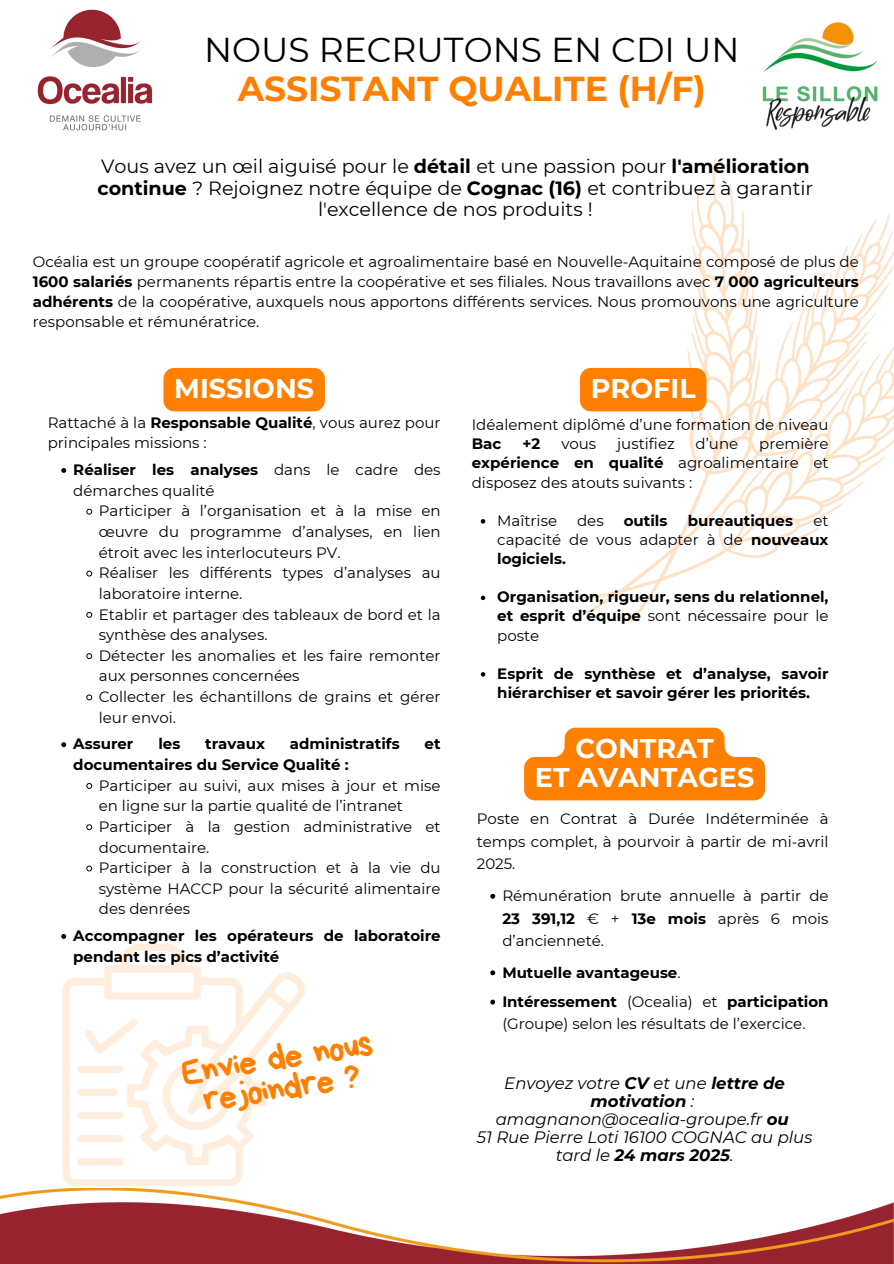
<style>
.page{position:relative;width:894px;height:1264px;background:#fff}
.page>*{position:absolute;margin:0;border:0;box-sizing:border-box;transform-origin:0 0}
.t1{font:35.7px/30.5px "Bryndan Write";color:#ff7f00;text-align:center}
.t2{font:700 34.5px/39.3px "Montserrat";color:#ff7f00;text-align:center}
.t3{font:700 27px/29.2px "Montserrat";color:#fff;text-align:center}
.t4{font:19.05px/21.3px "Montserrat";color:#000;text-align:center}
.t5{font:italic 16.5px/18px "Montserrat";color:#000;text-align:center}
.t6{font:italic 700 16.5px/18px "Montserrat";color:#000;text-align:center}
.t7{font:15px/20.7px "Montserrat";color:#000}
.t8{font:700 15px/19.2px "Montserrat";color:#000}
.s1{font-weight:400;color:#000}
.s2{font-weight:700}
.s3{font-weight:400}
</style>
<div class="page">
<img style="left:37px;top:9px;width:116px;height:122px">
<svg style="left:61px;top:468px;width:5px;height:5px"></svg>
<svg style="left:86px;top:509px;width:6px;height:5px"></svg>
<svg style="left:86px;top:570px;width:6px;height:6px"></svg>
<svg style="left:86px;top:612px;width:6px;height:5px"></svg>
<svg style="left:86px;top:653px;width:6px;height:6px"></svg>
<svg style="left:86px;top:694px;width:6px;height:6px"></svg>
<svg style="left:61px;top:742px;width:5px;height:5px"></svg>
<svg style="left:86px;top:783px;width:6px;height:5px"></svg>
<svg style="left:86px;top:824px;width:6px;height:6px"></svg>
<svg style="left:86px;top:865px;width:6px;height:6px"></svg>
<svg style="left:61px;top:934px;width:5px;height:4px"></svg>
<img style="left:0;top:1188px;width:892px;height:75px">
<svg style="left:576px;top:157px;width:317px;height:466px"></svg>
<svg style="left:873px;top:310px;width:5px;height:5px"></svg>
<svg style="left:62px;top:943px;width:243px;height:243px"></svg>
<svg style="left:84px;top:1018px;width:54px;height:35px"></svg>
<div style="left:77px;top:1065px;width:47px;height:7px;background:#ffeede;border-radius:4px"></div>
<div style="left:77px;top:1088px;width:40px;height:8px;background:#ffeede;border-radius:4px"></div>
<div style="left:77px;top:1111px;width:47px;height:8px;background:#ffeede;border-radius:4px"></div>
<div style="left:77px;top:1134px;width:47px;height:8px;background:#ffeede;border-radius:4px"></div>
<div style="left:77px;top:1158px;width:47px;height:7px;background:#ffeede;border-radius:4px"></div>
<div style="left:163px;top:368px;width:162px;height:43px;background:#ff7f00;border-radius:11px"></div>
<svg style="left:480px;top:519px;width:5px;height:4px"></svg>
<svg style="left:480px;top:595px;width:5px;height:5px"></svg>
<svg style="left:480px;top:672px;width:5px;height:4px"></svg>
<div style="left:580px;top:368px;width:126px;height:43px;background:#ff7f00;border-radius:11px"></div>
<svg style="left:490px;top:893px;width:5px;height:5px"></svg>
<svg style="left:490px;top:970px;width:5px;height:5px"></svg>
<svg style="left:490px;top:999px;width:5px;height:5px"></svg>
<svg style="left:524px;top:727px;width:240px;height:73px;background:#ff9226"></svg>
<img style="left:762px;top:22px;width:116px;height:108px">
<p class="t2" style="left:204px;top:30px;width:536px"><span class="s1">NOUS RECRUTONS EN CDI UN<br></span>ASSISTANT QUALITE (H/F)</p>
<p class="t4" style="left:97px;top:156px;width:717px">Vous avez un œil aiguisé pour le <span class="s2">détail</span> et une passion pour <span class="s2">l'amélioration continue</span> ? Rejoignez notre équipe de <span class="s2">Cognac (16)</span> et contribuez à garantir l'excellence de nos produits !</p>
<p class="t7" style="left:33px;top:251px;width:827px;line-height:20.2px;text-align:justify">Océalia est un groupe coopératif agricole et agroalimentaire basé en Nouvelle-Aquitaine composé de plus de <span class="s2">1600 salariés</span> permanents répartis entre la coopérative et ses filiales. Nous travaillons avec <span class="s2">7 000 agriculteurs adhérents</span> de la coopérative, auxquels nous apportons différents services. Nous promouvons une agriculture responsable et rémunératrice.</p>
<p class="t3" style="left:174px;top:374px;width:141px">MISSIONS</p>
<p class="t7" style="left:48px;top:412px;width:394px">Rattaché à la <span class="s2">Responsable Qualité</span>, vous aurez pour principales missions :</p>
<p class="t7" style="left:73px;top:459px;width:369px"><span class="s2">Réaliser les analyses</span> dans le cadre des démarches qualité</p>
<h1 class="t7" style="left:99px;top:500px;width:343px;text-align:justify">Participer à l’organisation et à la mise en œuvre du programme d’analyses, en lien étroit avec les interlocuteurs PV.</h1>
<h4 class="t7" style="left:99px;top:562px;width:343px">Réaliser les différents types d’analyses au laboratoire interne.</h4>
<p class="t7" style="left:99px;top:604px;width:343px">Etablir et partager des tableaux de bord et la synthèse des analyses.</p>
<p class="t7" style="left:99px;top:645px;width:343px">Détecter les anomalies et les faire remonter aux personnes concernées</p>
<h3 class="t7" style="left:99px;top:686px;width:343px">Collecter les échantillons de grains et gérer leur envoi.</h3>
<h3 class="t8" style="left:73px;top:734px;width:62px">Assurer</h3>
<h3 class="t8" style="left:158px;top:734px;width:23px">les</h3>
<h3 class="t8" style="left:205px;top:734px;width:61px">travaux</h3>
<h3 class="t8" style="left:290px;top:734px;width:111px">administratifs</h3>
<h3 class="t8" style="left:424px;top:734px;width:17px">et</h3>
<h3 class="t8" style="left:73px;top:755px;width:277px">documentaires du Service Qualité :</h3>
<p class="t7" style="left:99px;top:775px;width:343px">Participer au suivi, aux mises à jour et mise en ligne sur la partie qualité de l’intranet</p>
<p class="t7" style="left:99px;top:816px;width:343px">Participer à la gestion administrative et documentaire.</p>
<p class="t7" style="left:99px;top:857px;width:343px;text-align:justify">Participer à la construction et à la vie du système HACCP pour la sécurité alimentaire des denrées</p>
<p class="t8" style="left:73px;top:925px;width:369px;line-height:20.7px">Accompagner les opérateurs de laboratoire pendant les pics d’activité</p>
<p class="t1" style="left:179px;top:1058px;width:195px;rotate:-9deg">Envie de nous rejoindre ?</p>
<p class="t3" style="left:590px;top:374px;width:106px">PROFIL</p>
<p class="t7" style="left:471px;top:415px;width:358px;line-height:19.2px">Idéalement diplômé d’une formation de niveau<br><span class="s2">Bac</span></p>
<p class="t8" style="left:522px;top:434px;width:19px">+2</p>
<p class="t7" style="left:561px;top:433px;width:36px">vous</p>
<p class="t7" style="left:617px;top:433px;width:59px">justifiez</p>
<p class="t7" style="left:695px;top:433px;width:44px">d’une</p>
<p class="t7" style="left:471px;top:434px;width:358px;line-height:19.2px;text-align:justify;text-indent:287px">première <span class="s2">expérience en qualité</span> agroalimentaire et disposez des atouts suivants :</p>
<p class="t7" style="left:497px;top:510px;width:61px">Maîtrise</p>
<p class="t7" style="left:577px;top:510px;width:28px">des</p>
<p class="t8" style="left:623px;top:511px;width:45px">outils</p>
<p class="t8" style="left:687px;top:511px;width:107px">bureautiques</p>
<p class="t7" style="left:497px;top:511px;width:333px;line-height:19.2px;text-align:justify;text-indent:316px">et capacité de vous adapter à de <span class="s2">nouveaux logiciels.</span></p>
<p class="t8" style="left:497px;top:587px;width:333px;text-align:justify">Organisation, rigueur, sens du relationnel, et esprit d’équipe <span class="s3">sont nécessaire pour le poste</span></p>
<p class="t8" style="left:497px;top:664px;width:333px">Esprit de synthèse et d’analyse, savoir hiérarchiser et savoir gérer les priorités.</p>
<p class="t3" style="left:534px;top:733px;width:221px">CONTRAT<br>ET AVANTAGES</p>
<h3 class="t7" style="left:476px;top:807px;width:353px;line-height:22.5px;text-align:justify">Poste en Contrat à Durée Indéterminée à temps complet, à pourvoir à partir de mi-avril 2025.</h3>
<p class="t7" style="left:502px;top:884px;width:327px;line-height:22.5px;text-align:justify">Rémunération brute annuelle à partir de <span class="s2">23 391,12</span> € + <span class="s2">13e mois</span> après 6 mois d’ancienneté.</p>
<p class="t8" style="left:502px;top:962px;width:180px">Mutuelle avantageuse<span class="s3">.</span></p>
<p class="t7" style="left:502px;top:990px;width:327px;line-height:22.5px"><span class="s2">Intéressement</span> (Ocealia) et <span class="s2">participation </span>(Groupe) selon les résultats de l’exercice.</p>
<p class="t6" style="left:504px;top:1074px;width:282px"><span class="s3">Envoyez votre</span> CV <span class="s3">et une</span> lettre de motivation <span class="s3">:</span></p>
<p class="t5" style="left:495px;top:1110px;width:294px">amagnanon@ocealia-groupe.fr <span class="s2">ou</span></p>
<p class="t5" style="left:476px;top:1128px;width:337px">51 Rue Pierre Loti 16100 COGNAC au plus tard le <span class="s2">24 mars 2025</span>.</p>
</div>
